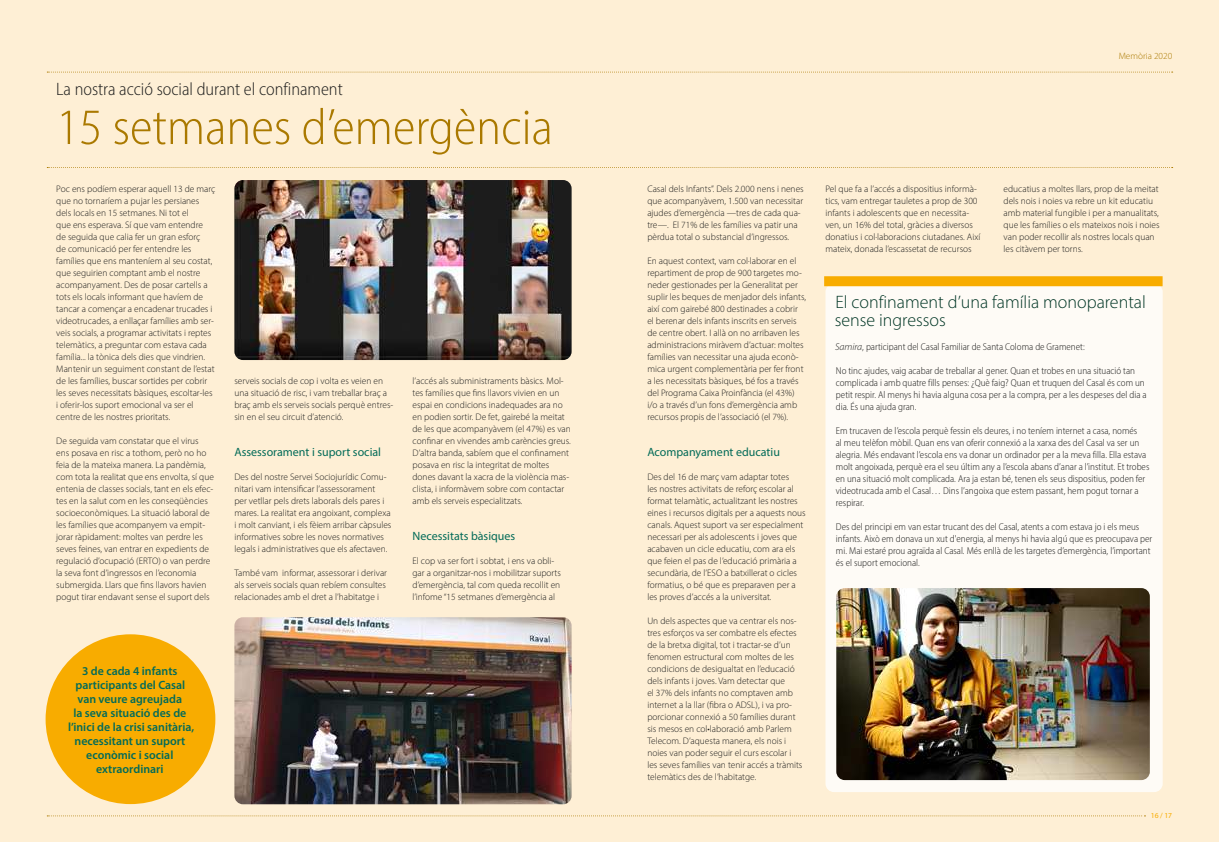
<style>
.page{position:relative;width:1219px;height:842px;background:#feefd5}
.page>*{position:absolute;margin:0;border:0;box-sizing:border-box;transform-origin:0 0}
.t1{font:300 semi-condensed 51.2px "Myriad Pro";color:#aa7900}
.t2{font:300 18px/18px "Myriad Pro";color:#003524}
.t3{font:300 semi-condensed 18px "Myriad Pro";color:#1c1c1b}
.t4{font:600 12px/14px "Myriad Pro";color:#036b58;text-align:center}
.t5{font:12px "Myriad Pro";color:#036b58}
.t6{font:300 semi-condensed 10px/12px "Myriad Pro";color:#1c1c1b}
.t7{font:300 9.5px/12px "Myriad Pro";color:#1c1c1b}
.t8{font:300 9.3px "Myriad Pro";color:#aa7900}
.t9{font:7.6px "Myriad Pro";color:#f8ac00}
.s1{font-style:italic;font-stretch:normal}
</style>
<div class="page">
<svg style="left:47px;top:167px;width:1126px;height:1px"></svg>
<div style="left:46px;top:634px;width:169px;height:170px;background:#f8ac00;border-radius:50%"></div>
<img style="left:234px;top:180px;width:338px;height:180px">
<img style="left:234px;top:617px;width:338px;height:187px">
<div style="left:825px;top:283px;width:338px;height:509px;background:#fefbf6;border-radius:9px"></div>
<div style="left:824px;top:276px;width:339px;height:10px;background:#f8ac00"></div>
<img style="left:836px;top:588px;width:314px;height:192px">
<svg style="left:47px;top:815px;width:1098px;height:1px"></svg>
<svg style="left:47px;top:72px;width:1126px;height:1px"></svg>
<h2 class="t3" style="left:56px;top:81px;width:288px">La nostra acció social durant el confinament</h2>
<h1 class="t1" style="left:56px;top:102px;width:498px">15 setmanes d’emergència</h1>
<p class="t7" style="left:56px;top:183px;width:160px">Poc ens podíem esperar aquell 13 de març que no tornaríem a pujar les persianes dels locals en 15 setmanes. Ni tot el<br>que ens esperava. Sí que vam entendre<br>de seguida que calia fer un gran esforç<br>de comunicació per fer entendre les famílies que ens manteníem al seu costat, que seguirien comptant amb el nostre acompanyament. Des de posar cartells a tots els locals informant que havíem de tancar a començar a encadenar trucades i videotrucades, a enllaçar famílies amb ser&shy;veis socials, a programar activitats i reptes telemàtics, a preguntar com estava cada família... la tònica dels dies que vindrien.<br>Mantenir un seguiment constant de l’estat de les famílies, buscar sortides per cobrir les seves necessitats bàsiques, escoltar-les i oferir-los suport emocional va ser el centre de les nostres prioritats.</p>
<p class="t7" style="left:56px;top:435px;width:159px">De seguida vam constatar que el virus ens posava en risc a tothom, però no ho feia de la mateixa manera. La pandèmia, com tota la realitat que ens envolta, sí que entenia de classes socials, tant en els efec&shy;tes en la salut com en les conseqüències socioeconòmiques. La situació laboral de les famílies que acompanyem va empit&shy;jorar ràpidament: moltes van perdre les seves feines, van entrar en expedients de regulació d’ocupació (ERTO) o van perdre la seva font d’ingressos en l’economia submergida. Llars que fins llavors havien pogut tirar endavant sense el suport dels</p>
<p class="t7" style="left:234px;top:375px;width:160px">serveis socials de cop i volta es veien en una situació de risc, i vam treballar braç a braç amb els serveis socials perquè entres&shy;sin en el seu circuit d’atenció.</p>
<p class="t5" style="left:234px;top:447px;width:148px">Assessorament i suport social</p>
<p class="t7" style="left:234px;top:471px;width:158px">Des del nostre Servei Sociojurídic Comu&shy;nitari vam intensificar l’assessorament<br>per vetllar pels drets laborals dels pares i mares. La realitat era angoixant, complexa i molt canviant, i els fèiem arribar càpsules informatives sobre les noves normatives legals i administratives que els afectaven.</p>
<p class="t7" style="left:234px;top:567px;width:154px;text-align:justify">També vam informar, assessorar i derivar als serveis socials quan rebíem consultes relacionades amb el dret a l’habitatge i</p>
<p class="t7" style="left:412px;top:375px;width:160px">l’accés als subministraments bàsics. Mol&shy;tes famílies que fins llavors vivien en un espai en condicions inadequades ara no en podien sortir. De fet, gairebé la meitat de les que acompanyàvem (el 47%) es van confinar en vivendes amb carències greus.<br>D’altra banda, sabíem que el confinament posava en risc la integritat de moltes dones davant la xacra de la violència mas&shy;clista, i informàvem sobre com contactar amb els serveis especialitzats.</p>
<p class="t5" style="left:412px;top:531px;width:104px">Necessitats bàsiques</p>
<p class="t7" style="left:412px;top:555px;width:150px">El cop va ser fort i sobtat, i ens va obli&shy;gar a organitzar-nos i mobilitzar suports d’emergència, tal com queda recollit en l’infome “15 setmanes d’emergència al</p>
<p class="t4" style="left:68px;top:665px;width:128px">3 de cada 4 infants participants del Casal van veure agreujada<br>la seva situació des de l’inici de la crisi sanitària, necessitant un suport econòmic i social extraordinari</p>
<p class="t8" style="left:1119px;top:52px;width:55px">Memòria 2020</p>
<p class="t7" style="left:647px;top:183px;width:158px">Casal dels Infants”. Dels 2.000 nens i nenes que acompanyàvem, 1.500 van necessitar ajudes d’emergència —tres de cada qua&shy;tre—. El 71% de les famílies va patir una pèrdua total o substancial d’ingressos.</p>
<p class="t7" style="left:647px;top:255px;width:160px">En aquest context, vam col·laborar en el repartiment de prop de 900 targetes mo&shy;neder gestionades per la Generalitat per suplir les beques de menjador dels infants, així com gairebé 800 destinades a cobrir el berenar dels infants inscrits en serveis de centre obert. I allà on no arribaven les administracions miràvem d’actuar: moltes famílies van necessitar una ajuda econò&shy;mica urgent complementària per fer front a les necessitats bàsiques, bé fos a través del Programa Caixa Proinfància (el 43%) i/o a través d’un fons d’emergència amb recursos propis de l’associació (el 7%).</p>
<p class="t5" style="left:647px;top:447px;width:134px">Acompanyament educatiu</p>
<p class="t7" style="left:647px;top:471px;width:160px">Des del 16 de març vam adaptar totes<br>les nostres activitats de reforç escolar al format telamàtic, actualitzant les nostres eines i recursos digitals per a aquests nous canals. Aquest suport va ser especialment necessari per als adolescents i joves que acabaven un cicle educatiu, com ara els que feien el pas de l’educació primària a secundària, de l’ESO a batxillerat o cicles formatius, o bé que es preparaven per a les proves d’accés a la universitat.</p>
<p class="t7" style="left:647px;top:615px;width:157px">Un dels aspectes que va centrar els nos&shy;tres esforços va ser combatre els efectes de la bretxa digital, tot i tractar-se d’un fenomen estructural com moltes de les condicions de desigualtat en l’educació dels infants i joves. Vam detectar que<br>el 37% dels infants no comptaven amb internet a la llar (fibra o ADSL), i va pro&shy;porcionar connexió a 50 famílies durant sis mesos en col•laboració amb Parlem Telecom. D’aquesta manera, els nois i noies van poder seguir el curs escolar i les seves famílies van tenir accés a tràmits telemàtics des de l’habitatge.</p>
<p class="t7" style="left:825px;top:183px;width:156px">Pel que fa a l’accés a dispositius informà&shy;tics, vam entregar tauletes a prop de 300 infants i adolescents que en necessita&shy;ven, un 16% del total, gràcies a diversos donatius i col·laboracions ciutadanes. Així mateix, donada l’escassetat de recursos</p>
<p class="t7" style="left:1004px;top:183px;width:158px">educatius a moltes llars, prop de la meitat dels nois i noies va rebre un kit educatiu amb material fungible i per a manualitats, que les famílies o els mateixos nois i noies van poder recollir als nostres locals quan les citàvem per torns.</p>
<h2 class="t2" style="left:835px;top:293px;width:313px">El confinament d’una família monoparental sense ingressos</h2>
<p class="t6" style="left:835px;top:340px;width:251px"><span class="s1">Samira</span>, participant del Casal Familiar de Santa Coloma de Gramenet:</p>
<p class="t6" style="left:836px;top:364px;width:312px">No tinc ajudes, vaig acabar de treballar al gener. Quan et trobes en una situació tan complicada i amb quatre fills penses: ¿Què faig? Quan et truquen del Casal és com un petit respir. Al menys hi havia alguna cosa per a la compra, per a les despeses del dia a dia. És una ajuda gran.</p>
<p class="t6" style="left:836px;top:424px;width:315px">Em trucaven de l’escola perquè fessin els deures, i no teníem internet a casa, només<br>al meu telèfon mòbil. Quan ens van oferir connexió a la xarxa des del Casal va ser un alegria. Més endavant l’escola ens va donar un ordinador per a la meva filla. Ella estava molt angoixada, perquè era el seu últim any a l’escola abans d’anar a l’institut. Et trobes en una situació molt complicada. Ara ja estan bé, tenen els seus dispositius, poden fer videotrucada amb el Casal… Dins l’angoixa que estem passant, hem pogut tornar a respirar.</p>
<p class="t6" style="left:836px;top:520px;width:318px">Des del principi em van estar trucant des del Casal, atents a com estava jo i els meus infants. Això em donava un xut d'energia, al menys hi havia algú que es preocupava per mi. Mai estaré prou agraïda al Casal. Més enllà de les targetes d’emergència, l’important és el suport emocional.</p>
<p class="t9" style="left:1151px;top:812px;width:23px">16 / 17</p>
</div>
